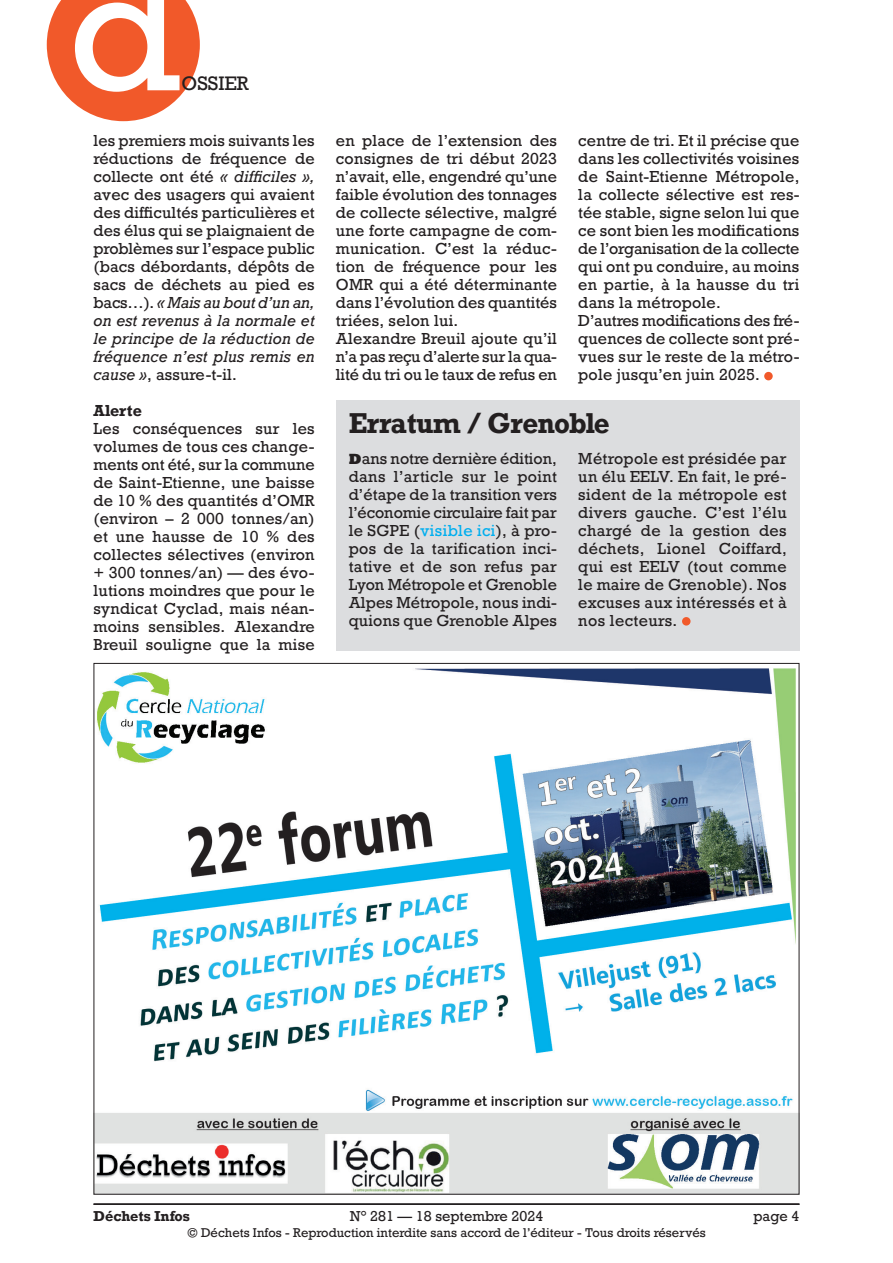
<style>
.page{position:relative;width:893px;height:1263px;background:#fff}
.page>*{position:absolute;margin:0;border:0;box-sizing:border-box;transform-origin:0 0}
.t1{font:166.5px "Rockwell";color:#fff}
.Titre_32{font:700 27px "Rockwell";letter-spacing:-.03em;color:#231f20;scale:.96 1}
.t2{font:18.3px "Rockwell";color:#231f20}
.Texte_courant{font:15px/18px "Rockwell";letter-spacing:.015em;color:#231f20;text-align:justify}
.Texte_courant-2{font:700 15px "Rockwell";letter-spacing:-.005em;color:#231f20}
.t3{font:13.5px "Rockwell";color:#231f20}
.t4{font:700 13.5px "Rockwell";color:#231f20}
.t5{font:12px "Rockwell";color:#231f20}
.s1{font-style:italic}
.s2{font-family:"Rockwell Std";font-weight:800}
.s3{color:#00aeef}
</style>
<div class="page">
<hr style="left:94px;top:1203px;width:705px;height:2px;background:#231f20">
<div style="left:764px;top:372px;width:9px;height:8px;background:#f1592a;border-radius:50%"></div>
<img style="left:96px;top:668px;width:701px;height:524px">
<div style="left:336px;top:400px;width:463px;height:250px;background:#dcdddf"></div>
<div style="left:682px;top:617px;width:8px;height:8px;background:#f1592a;border-radius:50%"></div>
<svg style="left:47px;top:0;width:153px;height:121px;background:#f3734b"></svg>
<h1 class="t1" style="left:69px;top:-73px;width:114px">d</h1>
<p class="t2" style="left:182px;top:72px;width:69px">OSSIER</p>
<p class="Texte_courant" style="left:94px;top:132px;width:223px">les premiers mois suivants les réductions de fréquence de collecte ont été <span class="s1">« difficiles », </span>avec des usagers qui avaient des difficultés particulières et des élus qui se plaignaient de problèmes sur l’espace public (bacs débordants, dépôts de sacs de déchets au pied es bacs…). <span class="s1">« Mais au bout d’un an, on est revenus à la normale et le principe de la réduction de fréquence n’est plus remis en cause »</span>, assure-t-il.</p>
<p class="Texte_courant-2" style="left:94px;top:401px;width:50px">Alerte</p>
<p class="Texte_courant" style="left:94px;top:420px;width:223px">Les conséquences sur les volumes de tous ces change&shy;ments ont été, sur la commune de Saint-Etienne, une baisse de 10 % des quantités d’OMR (environ – 2 000 tonnes/an) et une hausse de 10 % des collectes sélectives (environ + 300 tonnes/an) — des évo&shy;lutions moindres que pour le syndicat Cyclad, mais néan&shy;moins sensibles. Alexandre Breuil souligne que la mise</p>
<p class="Texte_courant" style="left:578px;top:132px;width:223px">centre de tri. Et il précise que dans les collectivités voisines de Saint-Etienne Métropole, la collecte sélective est res&shy;tée stable, signe selon lui que ce sont bien les modifications de l’organisation de la collecte qui ont pu conduire, au moins en partie, à la hausse du tri dans la métropole.</p>
<p class="Texte_courant" style="left:578px;top:312px;width:223px">D’autres modifications des fré&shy;quences de collecte sont pré&shy;vues sur le reste de la métro&shy;pole jusqu’en juin 2025.</p>
<p class="Titre_32" style="left:349px;top:405px;width:273px">Erratum / Grenoble</p>
<p class="Texte_courant" style="left:349px;top:449px;width:210px"><span class="s2">D</span>ans notre dernière édition, dans l’article sur le point d’étape de la transition vers l’économie circulaire fait par le SGPE (<span class="s3">visible ici</span>), à pro&shy;pos de la tarification inci&shy;tative et de son refus par Lyon Métropole et Grenoble Alpes Métropole, nous indi&shy;quions que Grenoble Alpes</p>
<p class="Texte_courant" style="left:578px;top:449px;width:210px">Métropole est présidée par un élu EELV. En fait, le pré&shy;sident de la métropole est divers gauche. C’est l’élu chargé de la gestion des déchets, Lionel Coiffard, qui est EELV (tout comme le maire de Grenoble). Nos excuses aux intéressés et à nos lecteurs.</p>
<p class="Texte_courant" style="left:336px;top:132px;width:223px">en place de l’extension des consignes de tri début 2023 n’avait, elle, engendré qu’une faible évolution des tonnages de collecte sélective, malgré une forte campagne de com&shy;munication. C’est la réduc&shy;tion de fréquence pour les OMR qui a été déterminante dans l’évolution des quantités triées, selon lui.</p>
<p class="Texte_courant" style="left:336px;top:330px;width:223px">Alexandre Breuil ajoute qu’il n’a pas reçu d’alerte sur la qua&shy;lité du tri ou le taux de refus en</p>
<p class="t4" style="left:94px;top:1207px;width:98px">Déchets Infos</p>
<p class="t3" style="left:350px;top:1207px;width:195px">N° 281 — 18 septembre 2024</p>
<p class="t3" style="left:753px;top:1207px;width:48px">page 4</p>
<p class="t5" style="left:187px;top:1225px;width:520px">© Déchets Infos - Reproduction interdite sans accord de l’éditeur - Tous droits réservés</p>
</div>
